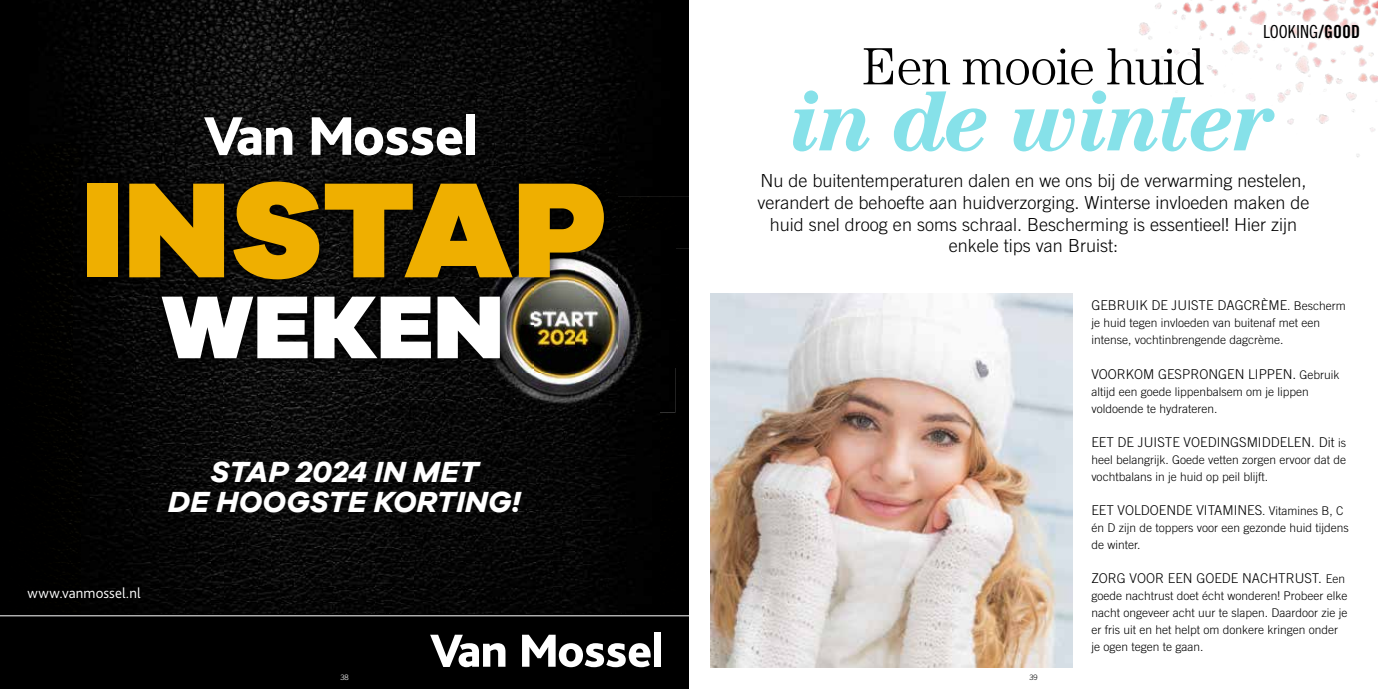
<style>
.page{position:relative;width:1378px;height:689px;background:#fff}
.page>*{position:absolute;margin:0;border:0;box-sizing:border-box;transform-origin:0 0}
.t1{font:900 139.8px "Galano Grotesque";letter-spacing:.01em;color:#efaf00}
.t2{font:900 91.95px "Galano Grotesque";letter-spacing:.01em;color:#fff}
.t3{font:italic 700 87px "Century Std";letter-spacing:-.03em;color:#86e1e9}
.t4{font:300 52.5px "Century Std";letter-spacing:-.02em;color:#000}
.t5{font:italic 700 30px/30px "Galano Grotesque";letter-spacing:.01em;color:#fff;text-align:center}
.t6{font:300 18px/21.6px "Trade Gothic LT Std";color:#000;text-align:center}
.t7{font:18px "Trade Gothic LT Std Cn 18";color:#000}
.t8{font:300 15px "Bliss Pro";letter-spacing:.005em;color:#fff}
.t9{font:300 13.5px "Trade Gothic LT Std";color:#000}
.t10{font:300 12px/17px "Trade Gothic LT Std";color:#000}
.t11{font:300 7.5px "Trade Gothic LT Std";color:#fff}
.t12{font:300 7.5px "Trade Gothic LT Std";color:#000}
.s1{font-family:"Trade Gothic LT Std Bd Cn 20"}
.s2{font-size:12px}
</style>
<div class="page">
<img style="left:1139px;top:0;width:239px;height:157px">
<svg style="left:1222px;top:0;width:156px;height:81px"></svg>
<img style="left:710px;top:293px;width:362px;height:375px">
<img style="left:270px;top:0;width:305px;height:168px">
<img style="left:270px;top:372px;width:144px;height:138px">
<img style="left:414px;top:413px;width:245px;height:201px">
<img style="left:270px;top:510px;width:145px;height:104px">
<img style="left:0;top:0;width:270px;height:144px">
<div style="left:0;top:144px;width:81px;height:470px;background:#000"></div>
<img style="left:81px;top:144px;width:189px;height:24px">
<img style="left:81px;top:372px;width:189px;height:242px">
<div style="left:575px;top:0;width:114px;height:196px;background:#010101"></div>
<div style="left:617px;top:196px;width:72px;height:52px;background:#000"></div>
<div style="left:659px;top:248px;width:30px;height:366px;background:#000"></div>
<div style="left:0;top:614px;width:689px;height:75px;background:#000"></div>
<svg style="left:522px;top:635px;width:128px;height:32px"></svg>
<div style="left:654px;top:632px;width:7px;height:35px;background:#fff"></div>
<svg style="left:430px;top:635px;width:75px;height:32px"></svg>
<img style="left:410px;top:372px;width:165px;height:41px">
<img style="left:617px;top:231px;width:58px;height:136px">
<img style="left:575px;top:367px;width:100px;height:46px">
<img style="left:270px;top:168px;width:152px;height:153px">
<img style="left:422px;top:168px;width:195px;height:63px">
<img style="left:270px;top:321px;width:140px;height:51px">
<img style="left:73px;top:168px;width:197px;height:204px">
<img style="left:410px;top:231px;width:207px;height:141px">
<svg style="left:312px;top:117px;width:150px;height:38px"></svg>
<div style="left:466px;top:115px;width:8px;height:40px;background:#fff"></div>
<svg style="left:204px;top:117px;width:88px;height:38px"></svg>
<hr style="left:0;top:615px;width:689px;height:1px;background:#fff">
<h3 class="t7" style="left:1263px;top:21px;width:99px">LOOKING<span class="s1">/GOOD</span></h3>
<h1 class="t1" style="left:82px;top:141px;width:526px">INSTAP</h1>
<h2 class="t2" style="left:162px;top:268px;width:343px">WEKEN</h2>
<h3 class="t5" style="left:168px;top:456px;width:354px">STAP 2024 IN MET<br>DE HOOGSTE KORTING!</h3>
<p class="t8" style="left:28px;top:584px;width:114px">www.vanmossel.nl</p>
<h3 class="t4" style="left:862px;top:36px;width:344px">Een mooie huid</h3>
<h3 class="t3" style="left:791px;top:70px;width:485px">in de winter</h3>
<h3 class="t6" style="left:757px;top:170px;width:554px">Nu de buitentemperaturen dalen en we ons bij de verwarming nestelen, verandert de behoefte aan huidverzorging. Winterse invloeden maken de huid snel droog en soms schraal. Bescherming is essentieel! Hier zijn enkele tips van Bruist:</h3>
<p class="t9" style="left:1091px;top:298px;width:256px">GEBRUIK DE JUISTE DAGCRÈME<span class="s2">. Bescherm</span></p>
<p class="t10" style="left:1091px;top:315px;width:230px">je huid tegen invloeden van buitenaf met een intense, vochtinbrengende dagcrème.</p>
<p class="t9" style="left:1091px;top:366px;width:250px">VOORKOM GESPRONGEN LIPPEN. <span class="s2">Gebruik</span></p>
<p class="t10" style="left:1091px;top:383px;width:219px">altijd een goede lippenbalsem om je lippen voldoende te hydrateren.</p>
<p class="t9" style="left:1091px;top:434px;width:256px">EET DE JUISTE VOEDINGSMIDDELEN. Dit <span class="s2">is</span></p>
<p class="t10" style="left:1091px;top:451px;width:256px">heel belangrijk. Goede vetten zorgen ervoor dat de vochtbalans in je huid op peil blijft.</p>
<p class="t9" style="left:1091px;top:502px;width:254px">EET VOLDOENDE VITAMINES<span class="s2">. Vitamines B, C</span></p>
<p class="t10" style="left:1091px;top:519px;width:259px">én D zijn de toppers voor een gezonde huid tijdens de winter.</p>
<p class="t9" style="left:1091px;top:570px;width:255px">ZORG VOOR EEN GOEDE NACHTRUST. <span class="s2">Een</span></p>
<p class="t10" style="left:1091px;top:587px;width:258px">goede nachtrust doet écht wonderen! Probeer elke nacht ongeveer acht uur te slapen. Daardoor zie je er fris uit en het helpt om donkere kringen onder je ogen tegen te gaan.</p>
<p class="t11" style="left:340px;top:672px;width:10px">38</p>
<p class="t12" style="left:1029px;top:672px;width:10px">39</p>
</div>
